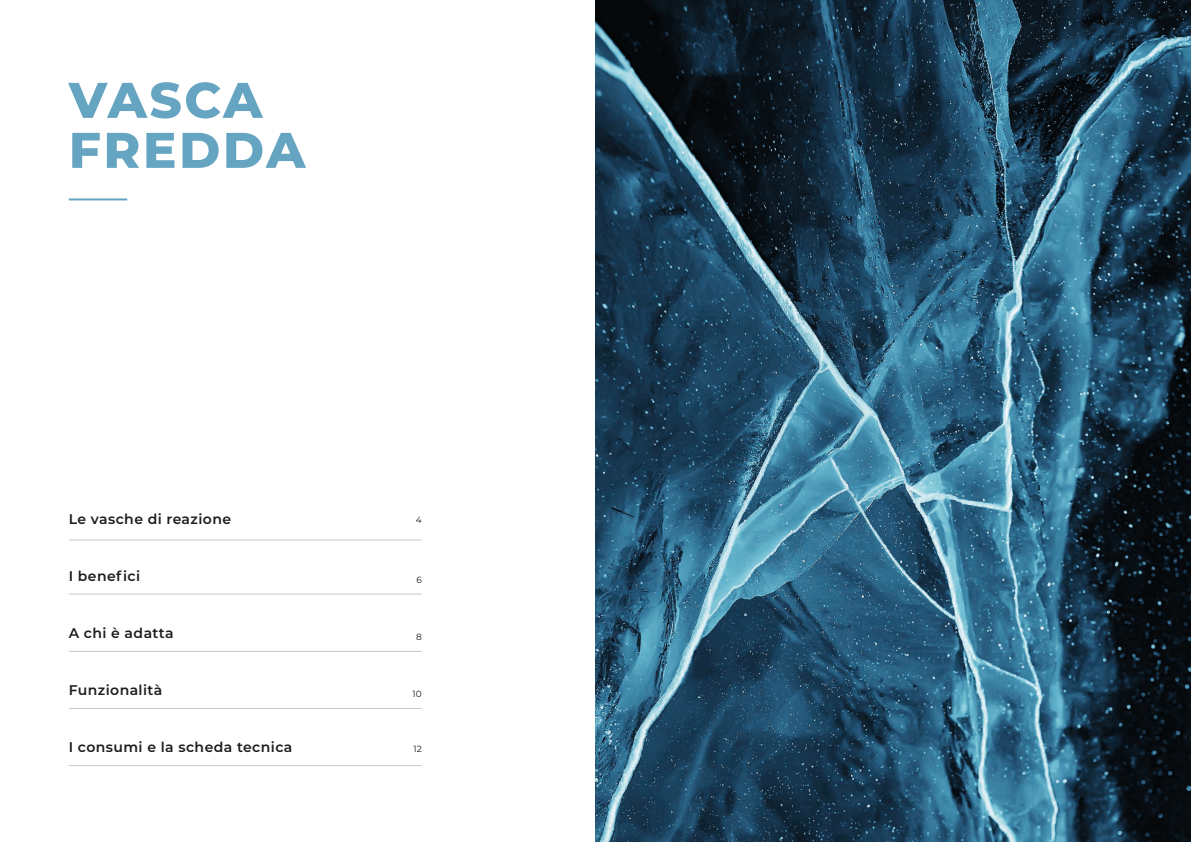
<style>
.page{position:relative;width:1191px;height:842px;background:#fff}
.page>*{position:absolute;margin:0;border:0;box-sizing:border-box;transform-origin:0 0}
.t1{font:800 50px/50px "Montserrat";letter-spacing:.05em;color:#66a5c1}
.t2{font:600 14px "Montserrat";letter-spacing:.03em;color:#1d1d1b}
.t3{font:9px "Montserrat";color:#1d1d1b}
</style>
<div class="page">
<img style="left:595px;top:0;width:596px;height:842px">
<hr style="left:69px;top:540px;width:353px;height:1px;background:#c7c7c6">
<hr style="left:69px;top:594px;width:353px;height:1px;background:#c7c7c6">
<hr style="left:69px;top:651px;width:353px;height:1px;background:#c7c7c6">
<hr style="left:69px;top:765px;width:353px;height:1px;background:#c7c7c6">
<hr style="left:69px;top:198px;width:58px;height:2px;background:#63a5c1">
<hr style="left:69px;top:708px;width:353px;height:1px;background:#c7c7c6">
<h1 class="t1" style="left:69px;top:72px;width:238px">VASCA<br>FREDDA</h1>
<p class="t2" style="left:69px;top:509px;width:164px">Le vasche di reazione</p>
<p class="t3" style="left:416px;top:514px;width:7px">4</p>
<p class="t2" style="left:69px;top:566px;width:73px">I benefici</p>
<p class="t3" style="left:416px;top:574px;width:7px">6</p>
<p class="t2" style="left:69px;top:623px;width:106px">A chi è adatta</p>
<p class="t3" style="left:416px;top:631px;width:7px">8</p>
<p class="t2" style="left:69px;top:680px;width:95px">Funzionalità</p>
<p class="t3" style="left:412px;top:688px;width:11px">10</p>
<p class="t2" style="left:69px;top:737px;width:225px">I consumi e la scheda tecnica</p>
<p class="t3" style="left:413px;top:743px;width:10px">12</p>
</div>
